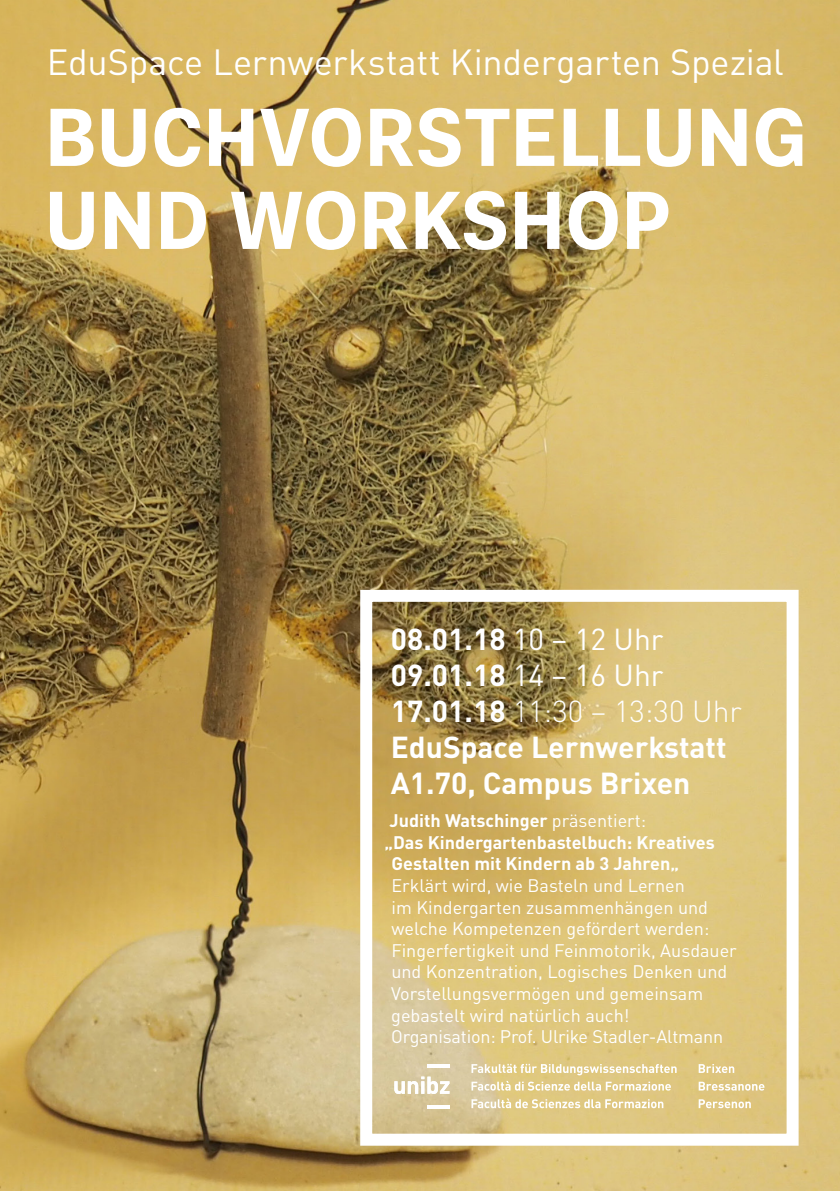
<style>
.page{position:relative;width:840px;height:1191px;background:#fff}
.page>*{position:absolute;margin:0;border:0;box-sizing:border-box;transform-origin:0 0}
.t1{font:36px "DINOT";letter-spacing:-.005em;color:#fff}
.t2{font:700 30px "DINOT";color:#fff}
.t3{font:300 30px "DINOT";color:#fff}
.t4{font:18px/21.6px "DINOT";color:#fff}
.t5{font:700 18px "DINOT";color:#fff}
.s1{font-weight:400}
.s2{font-weight:700}
</style>
<div class="page">
<img style="left:0;top:0;width:839px;height:1191px">
<svg style="left:354px;top:584px;width:450px;height:567px;background:#d4be80"></svg>
<svg style="left:50px;top:191px;width:618px;height:59px"></svg>
<svg style="left:50px;top:108px;width:752px;height:59px"></svg>
<p class="t1" style="left:47px;top:39px;width:738px">EduSpace Lernwerkstatt Kindergarten Spezial</p>
<p class="t2" style="left:390px;top:619px;width:274px">08.01.18 <span class="s1">10 – 12 Uhr</span></p>
<p class="t2" style="left:390px;top:655px;width:274px">09.01.18 <span class="s1">14 – 16 Uhr</span></p>
<p class="t3" style="left:390px;top:692px;width:352px"><span class="s2">17.01.18</span> 11:30 – 13:30 Uhr</p>
<p class="t2" style="left:390px;top:727px;width:337px">EduSpace Lernwerkstatt</p>
<p class="t2" style="left:390px;top:763px;width:301px">A1.70, Campus Brixen</p>
<p class="t5" style="left:389px;top:809px;width:258px">Judith Watschinger <span class="s1">präsentiert:</span></p>
<p class="t5" style="left:384px;top:830px;width:331px">„Das Kindergartenbastelbuch: Kreatives</p>
<p class="t5" style="left:391px;top:852px;width:289px">Gestalten mit Kindern ab 3 Jahren„</p>
<p class="t4" style="left:391px;top:874px;width:347px">Erklärt wird, wie Basteln und Lernen<br>im Kindergarten zusammenhängen und welche Kompetenzen gefördert werden:<br>Fingerfertigkeit und Feinmotorik, Ausdauer und Konzentration, Logisches Denken und Vorstellungsvermögen und gemeinsam gebastelt wird natürlich auch!</p>
<p class="t4" style="left:391px;top:1025px;width:333px">Organisation: Prof. Ulrike Stadler-Altmann</p>
</div>
